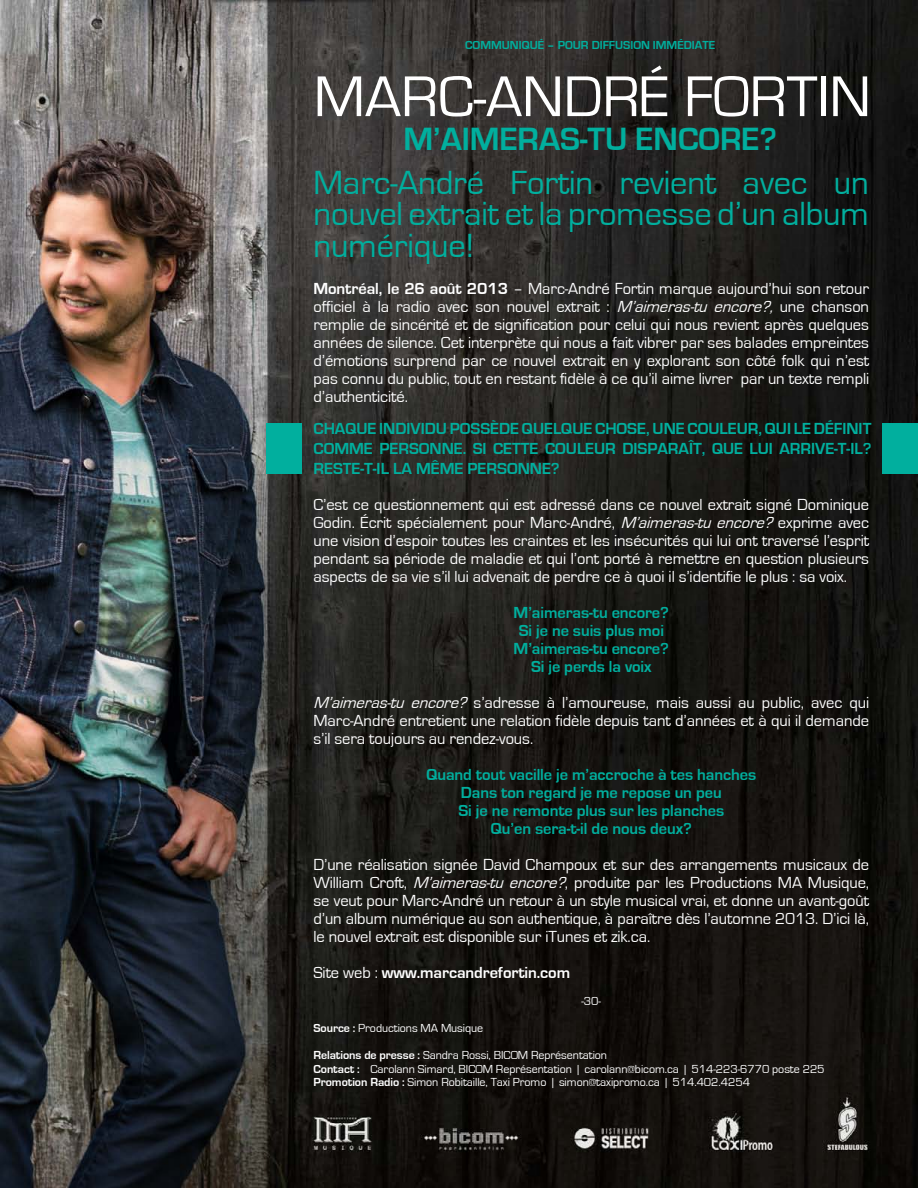
<style>
.page{position:relative;width:918px;height:1188px;background:#fff}
.page>*{position:absolute;margin:0;border:0;box-sizing:border-box;transform-origin:0 0}
.t1{font:59.55px "Eurostile";color:#fff}
.t2{font:34.5px/31.5px "Eurostile";letter-spacing:-.005em;color:#01af9e;text-align:justify}
.t3{font:700 33.15px "Eurostile";color:#01af9e}
.t4{font:16.5px/18px "Eurostile";letter-spacing:-.005em;color:#fff;text-align:justify}
.t5{font:700 16.5px/18px "Eurostile";letter-spacing:-.005em;color:#01af9e;text-align:center}
.t6{font:700 16.5px "Eurostile";letter-spacing:-.005em;color:#fff}
.t7{font:12px/13.5px "Eurostile";letter-spacing:-.005em;color:#fff}
.t8{font:700 12px "Eurostile";color:#01af9e}
.s1{font-weight:700}
.s2{font-style:italic}
.s3{font-weight:400}
</style>
<div class="page">
<img style="left:0;top:0;width:918px;height:1188px">
<div style="left:267px;top:423px;width:35px;height:51px;background:#01af9e"></div>
<div style="left:882px;top:423px;width:36px;height:51px;background:#01af9e"></div>
<p class="t8" style="left:465px;top:38px;width:252px">COMMUNIQUÉ – POUR DIFFUSION IMMÉDIATE</p>
<h1 class="t1" style="left:314px;top:64px;width:559px">MARC-ANDRÉ FORTIN</h1>
<h3 class="t3" style="left:403px;top:121px;width:375px">M’AIMERAS-TU ENCORE?</h3>
<h2 class="t2" style="left:314px;top:167px;width:557px">Marc-André Fortin revient avec un nouvel extrait et la promesse d’un album numérique!</h2>
<p class="t4" style="left:313px;top:280px;width:557px"><span class="s1">Montréal, le 26 août 2013</span> – Marc-André Fortin marque aujourd’hui son retour officiel à la radio avec son nouvel extrait : <span class="s2">M’aimeras-tu encore?,</span> une chanson remplie de sincérité et de signification pour celui qui nous revient après quelques années de silence. Cet interprète qui nous a fait vibrer par ses balades empreintes d’émotions surprend par ce nouvel extrait en y explorant son côté folk qui n’est pas connu du public, tout en restant fidèle à ce qu’il aime livrer par un texte rempli d’authenticité.</p>
<p class="t5" style="left:314px;top:419px;width:559px;line-height:19.8px;text-align:justify">CHAQUE INDIVIDU POSSÈDE QUELQUE CHOSE, UNE COULEUR, QUI LE DÉFINIT COMME PERSONNE. SI CETTE COULEUR DISPARAÎT, QUE LUI ARRIVE-T-IL?<br>RESTE-T-IL LA MÊME PERSONNE?</p>
<p class="t4" style="left:313px;top:496px;width:557px">C’est ce questionnement qui est adressé dans ce nouvel extrait signé Dominique Godin. Écrit spécialement pour Marc-André, <span class="s2">M’aimeras-tuencore?</span>exprime avec une vision d’espoir toutes les craintes et les insécurités qui lui ont traversé l’esprit pendant sa période de maladie et qui l’ont porté à remettre en question plusieurs aspects de sa vie s’il lui advenait de perdre ce à quoi il s’identifie le plus : sa voix.</p>
<p class="t5" style="left:514px;top:604px;width:157px">M’aimeras-tu encore?<br>Si je ne suis plus moi<br>M’aimeras-tu encore?<br>Si je perds la voix</p>
<p class="t4" style="left:314px;top:694px;width:557px"><span class="s2">M’aimeras-tu encore?</span> s’adresse à l’amoureuse, mais aussi au public, avec qui Marc-André entretient une relation fidèle depuis tant d’années et à qui il demande s’il sera toujours au rendez-vous.</p>
<p class="t5" style="left:426px;top:766px;width:331px">Quand tout vacille je m’accroche à tes hanches Dans ton regard je me repose un peu<br>Si je ne remonte plus sur les planches<br>Qu’en sera-t-il de nous deux?</p>
<p class="t4" style="left:313px;top:856px;width:557px">D’une réalisation signée David Champoux et sur des arrangements musicaux de William Croft, <span class="s2">M’aimeras-tuencore?</span>, produite par les Productions MA Musique, se veut pour Marc‑André un retour à un style musical vrai, et donne un avant-goût d’un album numérique au son authentique, à paraître dès l’automne 2013. D’ici là, le nouvel extrait est disponible sur iTunes et zik.ca.</p>
<p class="t6" style="left:313px;top:964px;width:258px"><span class="s3">Site web :</span> www.marcandrefortin.com</p>
<p class="t7" style="left:582px;top:995px;width:21px">-30-</p>
<p class="t7" style="left:314px;top:1022px;width:171px"><span class="s1">Source :</span> Productions MA Musique</p>
<p class="t7" style="left:314px;top:1049px;width:513px"><span class="s1">Relations de presse :</span> Sandra Rossi, BICOM Représentation<br><span class="s1">Contact :</span> Carolann Simard, BICOM Représentation | carolann@bicom.ca | 514-223-6770 poste 225<br><span class="s1">Promotion Radio :</span> Simon Robitaille, Taxi Promo | simon@taxipromo.ca | 514.402.4254</p>
</div>
